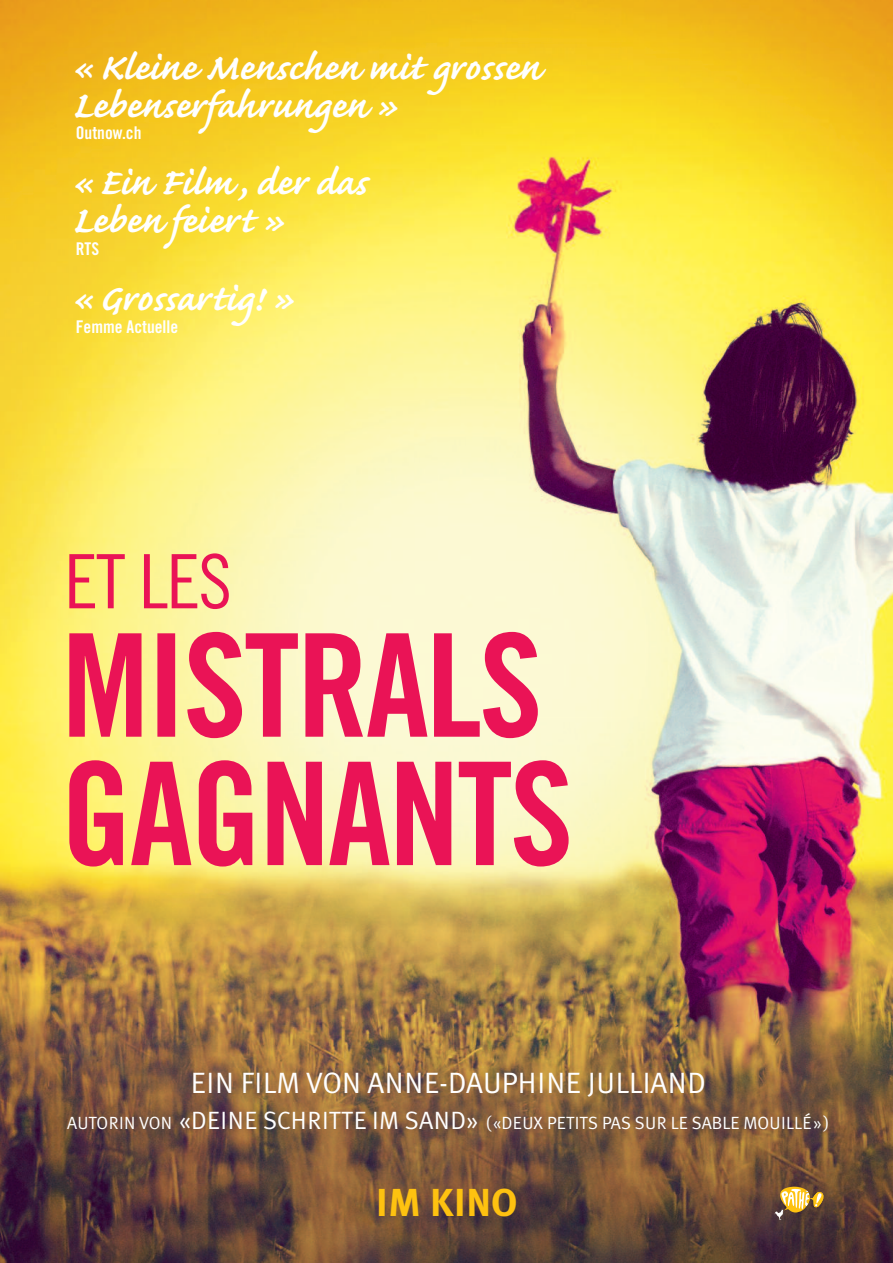
<style>
.page{position:relative;width:893px;height:1263px;background:#fff}
.page>*{position:absolute;margin:0;border:0;box-sizing:border-box;transform-origin:0 0}
.t1{font:700 47.4px/37.7px "Caflisch Script Pro";color:#fff}
.t2{font:700 39px "Meta Plus";color:#fec210}
.t3{font:29.4px "Meta Plus Normal";letter-spacing:.02em;color:#fff}
.t4{font:17.7px "Meta Plus Normal";color:#fff}
.t5{font:17.55px "Trade Gothic LT Std Bd Cn 20";color:#fff}
.s1{font-size:25.05px}
</style>
<div class="page">
<img style="left:0;top:0;width:893px;height:1263px">
<svg style="left:69px;top:760px;width:500px;height:106px;background:#f27d7f"></svg>
<svg style="left:69px;top:632px;width:469px;height:106px;background:#f28288"></svg>
<svg style="left:69px;top:553px;width:160px;height:56px;background:#f7b480"></svg>
<svg style="left:775px;top:1187px;width:48px;height:33px;background:#a3854f"></svg>
<p class="t1" style="left:68px;top:44px;width:474px">«Kleine Menschen mit grossen<br>Lebenserfahrungen »</p>
<p class="t5" style="left:76px;top:127px;width:67px">Outnow.ch</p>
<p class="t1" style="left:68px;top:159px;width:300px">«Ein Film, der das<br>Leben feiert »</p>
<p class="t5" style="left:76px;top:242px;width:25px">RTS</p>
<p class="t1" style="left:68px;top:275px;width:227px">«Grossartig! »</p>
<p class="t5" style="left:76px;top:320px;width:104px">Femme Actuelle</p>
<p class="t3" style="left:191px;top:1066px;width:517px">EIN FILM VON ANNE-DAUPHINE JULLIAND</p>
<p class="t4" style="left:67px;top:1112px;width:764px">AUTORIN VON <span class="s1">«DEINE SCHRITTE IM SAND»</span> («DEUX PETITS PAS SUR LE SABLE MOUILLÉ»)</p>
<p class="t2" style="left:376px;top:1180px;width:143px">IM KINO</p>
</div>
